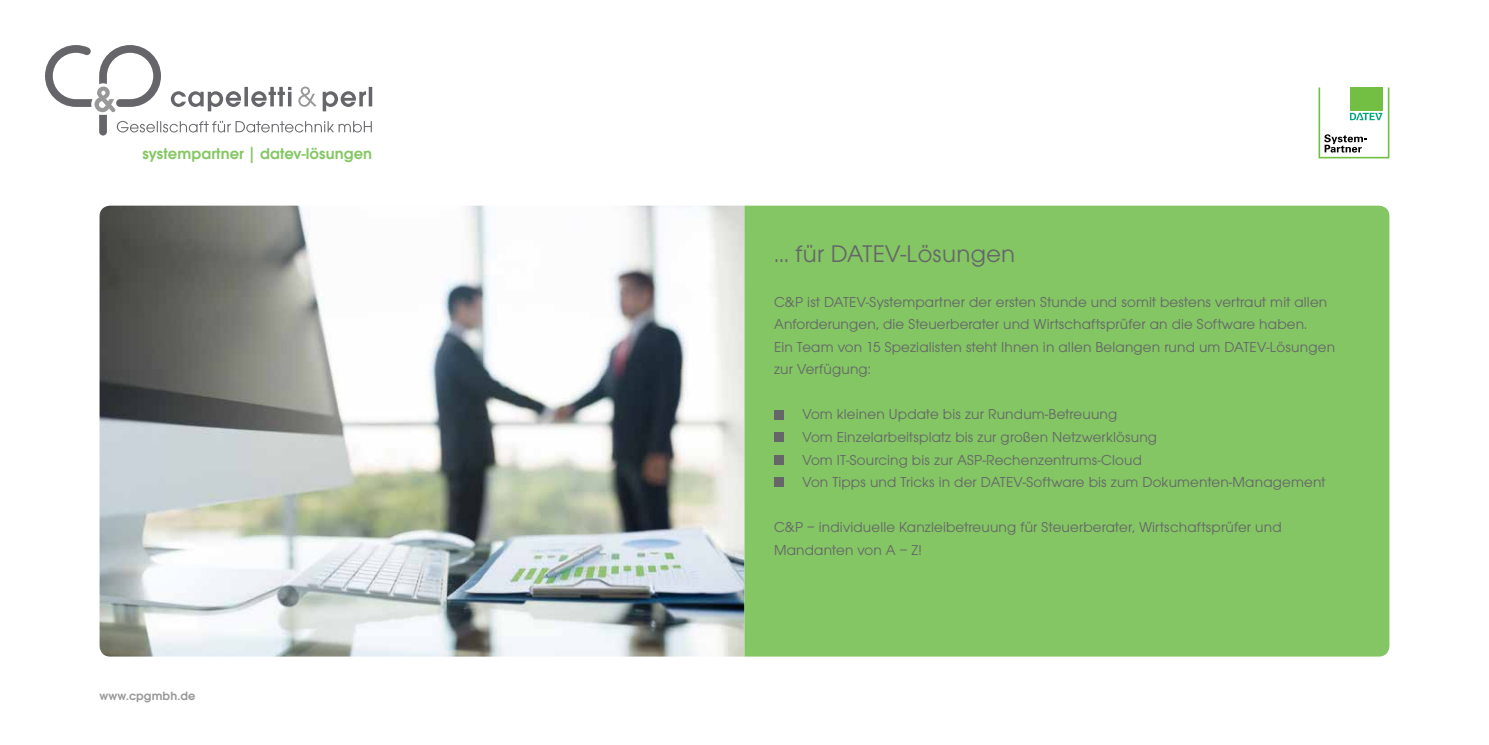
<style>
.page{position:relative;width:1489px;height:745px;background:#fff}
.page>*{position:absolute;margin:0;border:0;box-sizing:border-box;transform-origin:0 0}
.t1{font:25px "Avant Gard";letter-spacing:.01em;color:#65656a}
.t2{font:600 16.25px "Avant Gard";color:#84c663}
.t3{font:15px/22.5px "Avant Gard";letter-spacing:.01em;color:#65656a}
.t4{font:600 12.5px "Avant Gard";letter-spacing:.01em;color:#999899}
</style>
<div class="page">
<img style="left:100px;top:205px;width:644px;height:451px">
<div style="left:744px;top:205px;width:645px;height:451px;background:#84c663"></div>
<div style="left:774px;top:409px;width:9px;height:10px;background:#65656a"></div>
<div style="left:774px;top:432px;width:9px;height:9px;background:#65656a"></div>
<div style="left:774px;top:454px;width:9px;height:10px;background:#65656a"></div>
<div style="left:774px;top:477px;width:9px;height:9px;background:#65656a"></div>
<svg style="left:45px;top:45px;width:327px;height:90px"></svg>
<svg style="left:1318px;top:87px;width:71px;height:71px"></svg>
<p class="t2" style="left:142px;top:144px;width:231px">systempartner | datev-lösungen</p>
<p class="t4" style="left:100px;top:687px;width:97px">www.cpgmbh.de</p>
<h1 class="t1" style="left:774px;top:239px;width:243px">… für DATEV-Lösungen</h1>
<p class="t3" style="left:774px;top:290px;width:562px">C&amp;P ist DATEV-Systempartner der ersten Stunde und somit bestens vertraut mit allen Anforderungen, die Steuerberater und Wirtschaftsprüfer an die Software haben.<br>Ein Team von 15 Spezialisten steht Ihnen in allen Belangen rund um DATEV-Lösungen zur Verfügung:</p>
<p class="t3" style="left:802px;top:403px;width:524px">Vom kleinen Update bis zur Rundum-Betreuung<br>Vom Einzelarbeitsplatz bis zur großen Netzwerklösung<br>Vom IT-Sourcing bis zur ASP-Rechenzentrums-Cloud<br>Von Tipps und Tricks in der DATEV-Software bis zum Dokumenten-Management</p>
<p class="t3" style="left:774px;top:515px;width:509px">C&amp;P – individuelle Kanzleibetreuung für Steuerberater, Wirtschaftsprüfer und<br>Mandanten von A – Z!</p>
</div>
